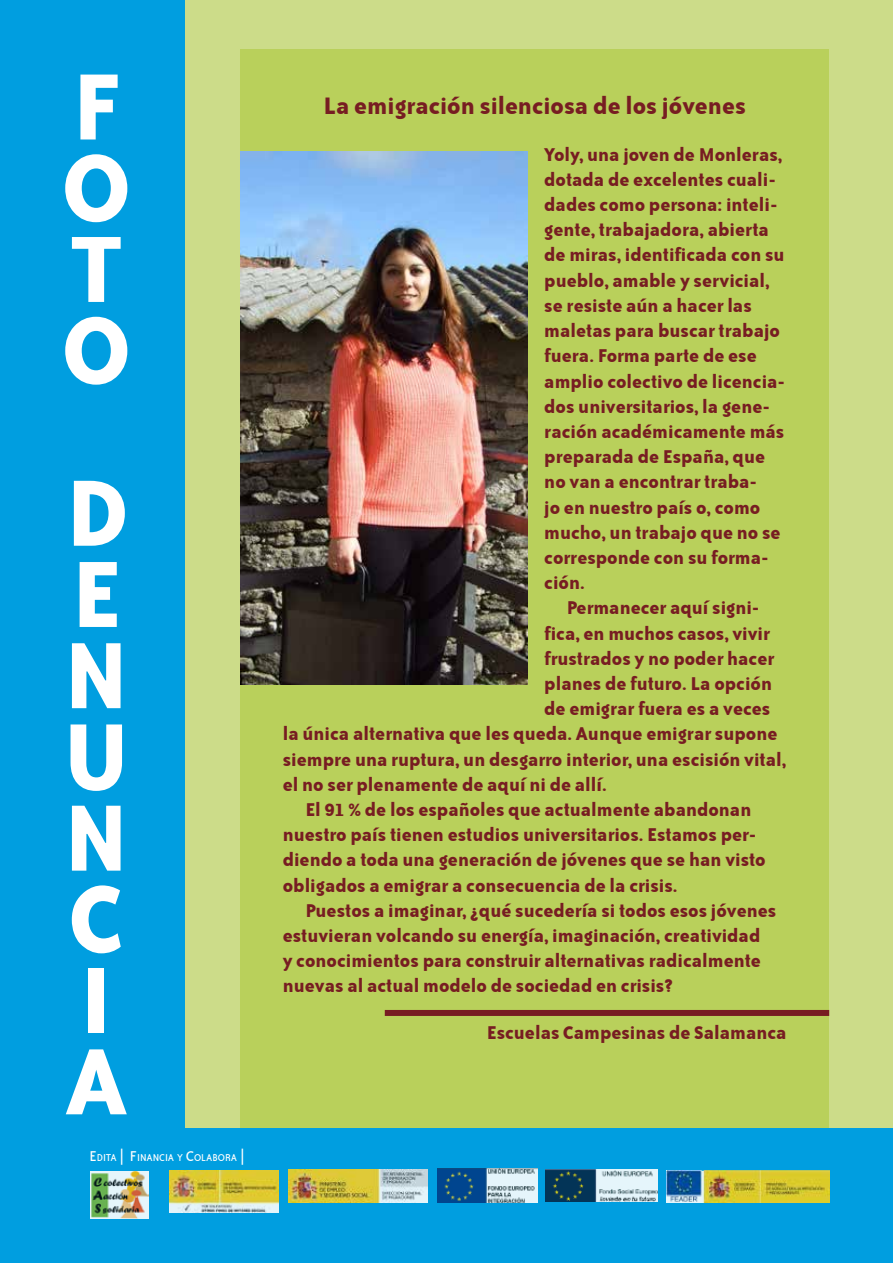
<style>
.page{position:relative;width:893px;height:1263px;background:#009ee0}
.page>*{position:absolute;margin:0;border:0;box-sizing:border-box;transform-origin:0 0}
.t1{font:108px/81.2px "Bailey Sans ITCTT Bold";color:#fff;text-align:justify}
.t2{font:27px "Bailey Sans ITCTT Bold";color:#771d22}
.t3{font:21px/25.2px "Bailey Sans ITCTT Bold";color:#771d22}
.t4{font:11.25px "Bailey Sans ITCTT Book";color:#fff}
.s1{font-size:16.2px}
</style>
<div class="page">
<div style="left:186px;top:0;width:707px;height:1129px;background:#ccdc89"></div>
<div style="left:240px;top:49px;width:589px;height:1080px;background:#b9d05b"></div>
<img style="left:241px;top:152px;width:286px;height:532px">
<div style="left:385px;top:1010px;width:444px;height:6px;background:#771d22"></div>
<img style="left:666px;top:1171px;width:163px;height:31px">
<img style="left:438px;top:1169px;width:100px;height:33px">
<img style="left:545px;top:1169px;width:112px;height:33px">
<img style="left:170px;top:1170px;width:108px;height:42px">
<img style="left:289px;top:1169px;width:139px;height:34px">
<img style="left:90px;top:1171px;width:58px;height:47px">
<h1 class="t1" style="left:62px;top:66px;width:70px">F O T O</h1>
<h1 class="t1" style="left:63px;top:472px;width:68px;text-align:left">D<br>E<br>N<br>U<br>N<br>C<br>I<br>A</h1>
<p class="t4" style="left:90px;top:1152px;width:58px"><span class="s1">E</span>DITA <span class="s1">| F</span>INANC</p>
<p class="t4" style="left:165px;top:1152px;width:81px">IA Y <span class="s1">C</span>OLABORA <span class="s1">|</span></p>
<p class="t2" style="left:324px;top:91px;width:424px">La emigración silenciosa de los jóvenes</p>
<p class="t3" style="left:544px;top:142px;width:242px">Yoly, una joven de Monleras, dotada de excelentes cuali&shy;dades como persona: inteli&shy;gente, trabajadora, abierta de miras, identificada con su pueblo, amable y servicial, se resiste aún a hacer las maletas para buscar trabajo fuera. Forma parte de ese amplio colectivo de licencia&shy;dos universitarios, la gene&shy;ración académicamente más preparada de España, que no van a encontrar traba-<br>jo en nuestro país o, como mucho, un trabajo que no se corresponde con su forma&shy;ción.</p>
<p class="t3" style="left:567px;top:595px;width:194px">Permanecer aquí signi-</p>
<p class="t3" style="left:544px;top:620px;width:227px">fica, en muchos casos, vivir</p>
<p class="t3" style="left:544px;top:646px;width:231px">frustrados y no poder hacer</p>
<p class="t3" style="left:544px;top:671px;width:229px">planes de futuro. La opción</p>
<p class="t3" style="left:544px;top:696px;width:228px">de emigrar fuera es a veces</p>
<p class="t3" style="left:283px;top:721px;width:496px">la única alternativa que les queda. Aunque emigrar supone</p>
<p class="t3" style="left:283px;top:746px;width:505px">siempre una ruptura, un desgarro interior, una escisión vital,</p>
<p class="t3" style="left:283px;top:772px;width:325px">el no ser plenamente de aquí ni de allí.</p>
<p class="t3" style="left:305px;top:797px;width:448px">El 91 % de los españoles que actualmente abandonan</p>
<p class="t3" style="left:283px;top:822px;width:475px">nuestro país tienen estudios universitarios. Estamos per-</p>
<p class="t3" style="left:283px;top:847px;width:484px">diendo a toda una generación de jóvenes que se han visto</p>
<p class="t3" style="left:283px;top:872px;width:396px">obligados a emigrar a consecuencia de la crisis.</p>
<p class="t3" style="left:305px;top:898px;width:472px">Puestos a imaginar, ¿qué sucedería si todos esos jóvenes</p>
<p class="t3" style="left:283px;top:923px;width:479px">estuvieran volcando su energía, imaginación, creatividad</p>
<p class="t3" style="left:283px;top:948px;width:480px">y conocimientos para construir alternativas radicalmente</p>
<p class="t3" style="left:283px;top:973px;width:392px">nuevas al actual modelo de sociedad en crisis?</p>
<p class="t3" style="left:487px;top:1020px;width:301px">Escuelas Campesinas de Salamanca</p>
</div>
